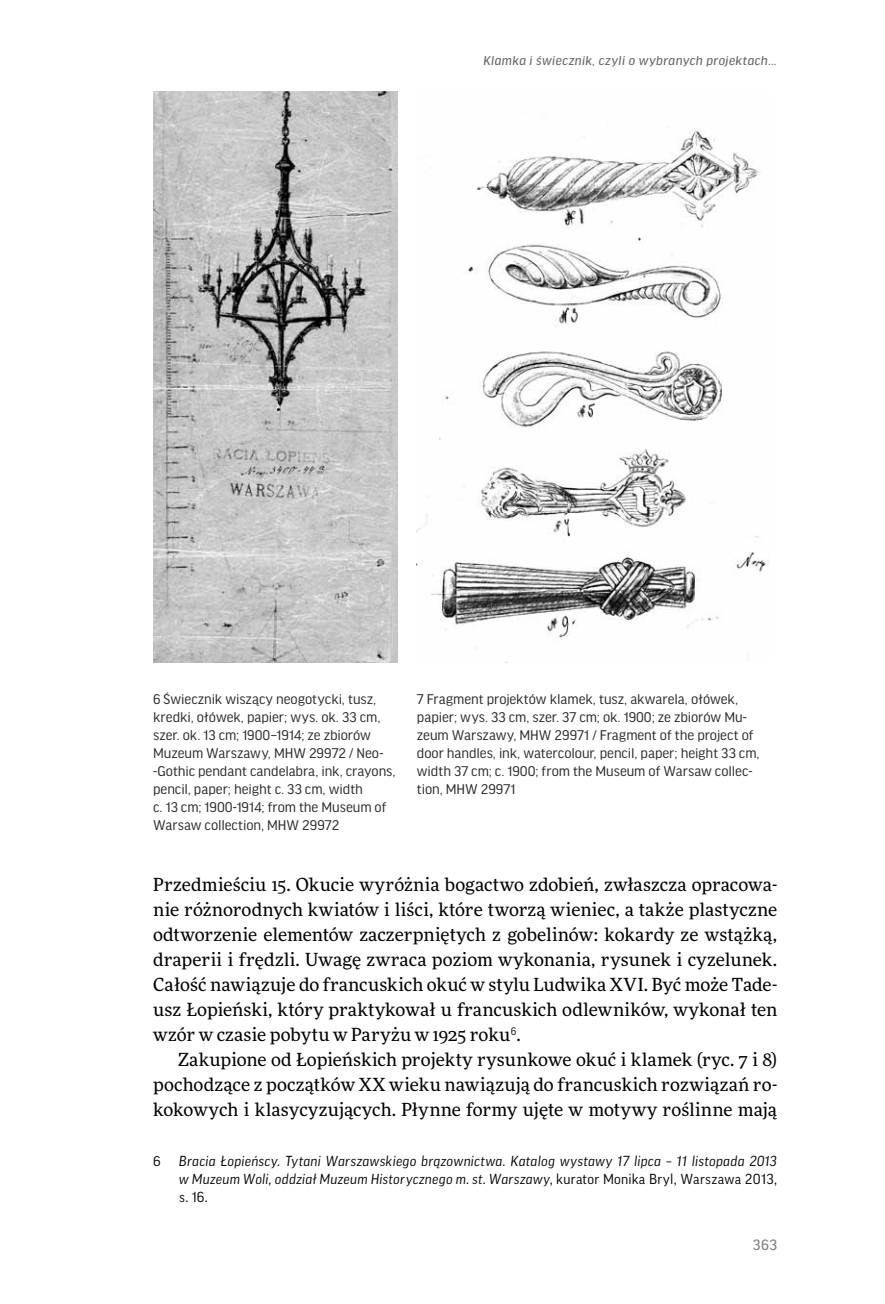
<style>
.page{position:relative;width:885px;height:1304px;background:#fff}
.page>*{position:absolute;margin:0;border:0;box-sizing:border-box;transform-origin:0 0}
.t1{font:18px/25px "More Pro";letter-spacing:.005em;color:#000;text-align:justify}
.t2{font:16px "Good Headline Pro News";color:#808285}
.t3{font:15px/18px "Good Headline Pro";color:#292829}
.t4{font:italic 14px/18px "Good Pro";letter-spacing:.015em;color:#000;text-align:justify}
.t5{font:italic 13.6px "Good Headline Pro News";letter-spacing:.025em;color:#636466}
.t6{font:13.6px "Good Pro";color:#000}
.s1{font-style:normal}
</style>
<div class="page">
<img style="left:153px;top:92px;width:244px;height:570px">
<img style="left:417px;top:128px;width:352px;height:534px">
<p class="t5" style="left:483px;top:54px;width:295px">Klamka i świecznik, czyli o wybranych projektach...</p>
<p class="t3" style="left:153px;top:690px;width:244px">6 Świecznik wiszący neogotycki, tusz, kredki, ołówek, papier; wys. ok. 33 cm, szer. ok. 13 cm; 1900–1914; ze zbiorów Muzeum Warszawy, MHW 29972 / Neo--Gothic pendant candelabra, ink, crayons, pencil, paper; height c. 33 cm, width<br>c. 13 cm; 1900-1914; from the Museum of Warsaw collection, MHW 29972</p>
<p class="t3" style="left:417px;top:690px;width:344px">7 Fragment projektów klamek, tusz, akwarela, ołówek, papier; wys. 33 cm, szer. 37 cm; ok. 1900; ze zbiorów Mu&shy;zeum Warszawy, MHW 29971 / Fragment of the project of door handles, ink, watercolour, pencil, paper; height 33 cm, width 37 cm; c. 1900; from the Museum of Warsaw collec&shy;tion, MHW 29971</p>
<p class="t1" style="left:153px;top:871px;width:625px">Przedmieściu 15. Okucie wyróżnia bogactwo zdobień, zwłaszcza opracowa&shy;nie różnorodnych kwiatów i liści, które tworzą wieniec, a także plastyczne odtworzenie elementów zaczerpniętych z gobelinów: kokardy ze wstążką, draperii i frędzli. Uwagę zwraca poziom wykonania, rysunek i cyzelunek.<br>Całość nawiązuje do francuskich okuć w stylu Ludwika XVI. Być może Tade&shy;usz Łopieński, który praktykował u francuskich odlewników, wykonał ten wzór w czasie pobytu w Paryżu w 1925 roku<sup>6</sup>.</p>
<p class="t1" style="left:153px;top:1046px;width:625px;text-indent:25px">Zakupione od Łopieńskich projekty rysunkowe okuć i klamek (ryc. 7 i 8) pochodzące z początków XX wieku nawiązują do francuskich rozwiązań ro&shy;kokowych i klasycyzujących. Płynne formy ujęte w motywy roślinne mają</p>
<p class="t6" style="left:153px;top:1153px;width:9px">6</p>
<p class="t4" style="left:179px;top:1152px;width:599px">Bracia Łopieńscy. Tytani Warszawskiego brązownictwa. Katalog wystawy 17 lipca – 11 listopada 2013 w Muzeum Woli, oddział Muzeum Historycznego m. st. Warszawy<span class="s1">, kurator Monika Bryl, Warszawa 2013, s. 16.</span></p>
<p class="t2" style="left:752px;top:1237px;width:26px">363</p>
</div>
